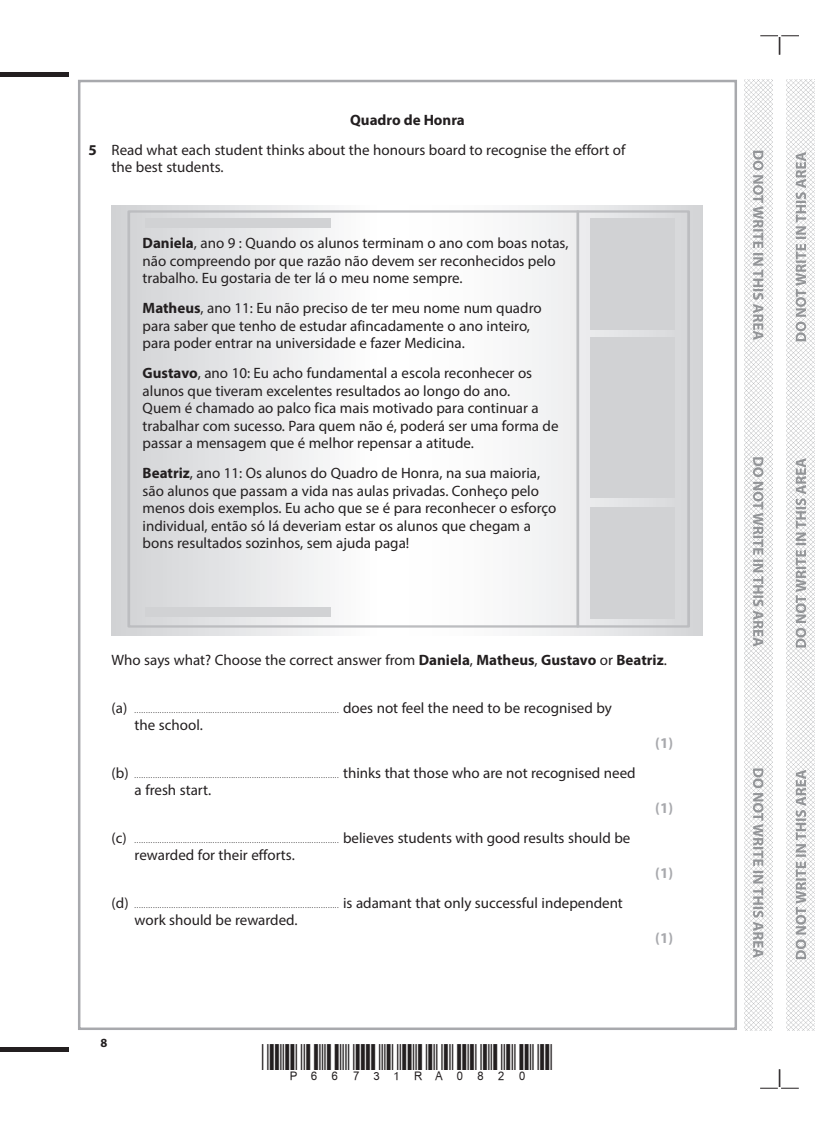
<style>
.page{position:relative;width:815px;height:1124px;background:#fff}
.page>*{position:absolute;margin:0;border:0;box-sizing:border-box;transform-origin:0 0}
.t1{font:15px/17.5px "Myriad Pro";color:#231f20}
.t2{font:700 15px "Myriad Pro";color:#a8a9ad}
.t3{font:700 12.5px "Myriad Pro";color:#231f20}
.t4{font:7.5px "Myriad Pro";color:#231f20}
.s1{font-weight:700}
.s2{font-size:15px}
</style>
<div class="page">
<img style="left:787px;top:80px;width:28px;height:949px">
<div style="left:0;top:72px;width:69px;height:5px;background:#231f20"></div>
<hr style="left:0;top:1047px;width:69px;height:4px;background:#231f20">
<svg style="left:760px;top:35px;width:39px;height:20px"></svg>
<svg style="left:760px;top:1069px;width:39px;height:19px"></svg>
<img style="left:744px;top:80px;width:28px;height:949px">
<svg style="left:753px;top:151px;width:10px;height:806px"></svg>
<svg style="left:796px;top:152px;width:10px;height:806px"></svg>
<svg style="left:112px;top:206px;width:591px;height:429px"></svg>
<div style="left:591px;top:218px;width:84px;height:112px;background:#d1d2d4"></div>
<div style="left:591px;top:507px;width:84px;height:111px;background:#d1d2d4"></div>
<div style="left:128px;top:210px;width:562px;height:417px;border:3px solid #bcbdc0"></div>
<hr style="left:577px;top:211px;width:2px;height:415px;background:#bcbdc0">
<div style="left:145px;top:218px;width:186px;height:10px;background:#d1d2d4"></div>
<div style="left:145px;top:607px;width:186px;height:10px;background:#d1d2d4"></div>
<div style="left:591px;top:338px;width:84px;height:160px;background:#d1d2d4"></div>
<p class="t1" style="left:89px;top:104px;width:538px;line-height:30px;text-indent:262px"><span class="s1">Quadro de Honra<br>5</span> Read what each student thinks about the honours board to recognise the effort of</p>
<p class="t1" style="left:112px;top:158px;width:114px">the best students.</p>
<p class="t1" style="left:143px;top:234px;width:427px"><span class="s1">Daniela</span>, ano 9 : Quando os alunos terminam o ano com boas notas, não compreendo por que razão não devem ser reconhecidos pelo trabalho. Eu gostaria de ter lá o meu nome sempre.</p>
<p class="t1" style="left:143px;top:299px;width:401px"><span class="s1">Matheus</span>, ano 11: Eu não preciso de ter meu nome num quadro para saber que tenho de estudar afincadamente o ano inteiro, para poder entrar na universidade e fazer Medicina.</p>
<p class="t1" style="left:143px;top:364px;width:417px"><span class="s1">Gustavo</span>, ano 10: Eu acho fundamental a escola reconhecer os alunos que tiveram excelentes resultados ao longo do ano.<br>Quem é chamado ao palco fica mais motivado para continuar a trabalhar com sucesso. Para quem não é, poderá ser uma forma de passar a mensagem que é melhor repensar a atitude.</p>
<p class="t1" style="left:143px;top:464px;width:415px"><span class="s1">Beatriz</span>, ano 11: Os alunos do Quadro de Honra, na sua maioria, são alunos que passam a vida nas aulas privadas. Conheço pelo menos dois exemplos. Eu acho que se é para reconhecer o esforço individual, então só lá deveriam estar os alunos que chegam a bons resultados sozinhos, sem ajuda paga!</p>
<p class="t1" style="left:112px;top:651px;width:557px">Who says what? Choose the correct answer from <span class="s1">Daniela</span>, <span class="s1">Matheus</span>, <span class="s1">Gustavo</span> or <span class="s1">Beatriz</span>.</p>
<p class="t4" style="left:112px;top:705px;width:502px"><span class="s2">(a)</span> ......................................................................................... <span class="s2">does not feel the need to be recognised by</span></p>
<p class="t1" style="left:135px;top:716px;width:70px">the school.</p>
<p class="t2" style="left:655px;top:732px;width:20px">(1)</p>
<p class="t4" style="left:112px;top:770px;width:526px"><span class="s2">(b)</span> ......................................................................................... <span class="s2">thinks that those who are not recognised need</span></p>
<p class="t1" style="left:135px;top:780px;width:78px">a fresh start.</p>
<p class="t2" style="left:655px;top:797px;width:20px">(1)</p>
<p class="t4" style="left:112px;top:835px;width:520px"><span class="s2">(c)</span> ......................................................................................... <span class="s2">believes students with good results should be</span></p>
<p class="t1" style="left:135px;top:845px;width:162px">rewarded for their efforts.</p>
<p class="t2" style="left:655px;top:862px;width:20px">(1)</p>
<p class="t4" style="left:112px;top:900px;width:513px"><span class="s2">(d)</span> ......................................................................................... <span class="s2">is adamant that only successful independent</span></p>
<p class="t1" style="left:135px;top:910px;width:165px">work should be rewarded.</p>
<p class="t2" style="left:655px;top:927px;width:20px">(1)</p>
<p class="t3" style="left:101px;top:1033px;width:8px">8</p>
</div>
